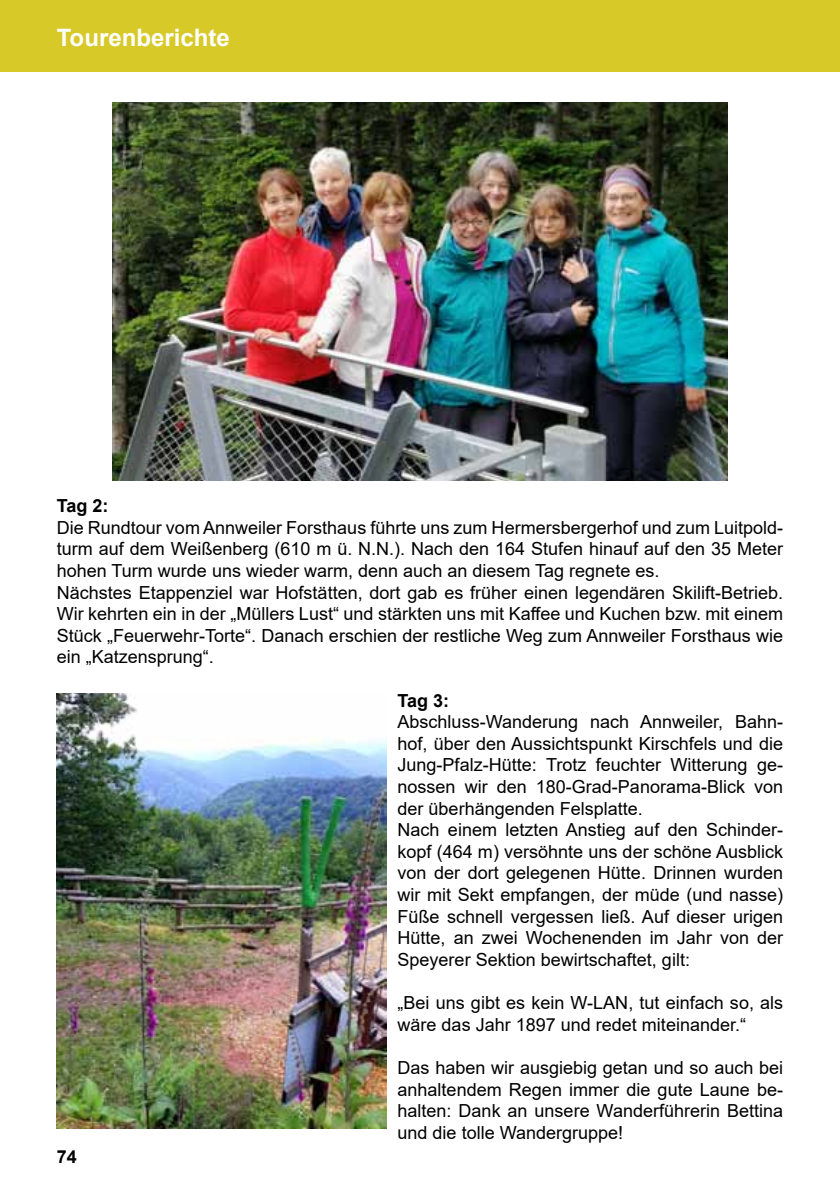
<style>
.page{position:relative;width:840px;height:1191px;background:#fff}
.page>*{position:absolute;margin:0;border:0;box-sizing:border-box;transform-origin:0 0}
.t1{font:700 24px "Arial";color:#fff}
.t2{font:18px/21.6px "Arial";color:#000}
.t3{font:700 18px "Arial";color:#000}
</style>
<div class="page">
<div style="left:0;top:0;width:839px;height:71px;background:#d7c928"></div>
<img style="left:113px;top:102px;width:613px;height:378px">
<img style="left:57px;top:693px;width:329px;height:435px">
<h1 class="t1" style="left:57px;top:21px;width:174px">Tourenberichte</h1>
<p class="t3" style="left:57px;top:493px;width:53px">Tag 2:</p>
<p class="t2" style="left:57px;top:516px;width:727px">Die Rundtour vom Annweiler Forsthaus führte uns zum Hermersbergerhof und zum Luitpold&shy;turm auf dem Weißenberg (610 m ü. N.N.). Nach den 164 Stufen hinauf auf den 35 Meter hohen Turm wurde uns wieder warm, denn auch an diesem Tag regnete es.<br>Nächstes Etappenziel war Hofstätten, dort gab es früher einen legendären Skilift-Betrieb.<br>Wir kehrten ein in der „Müllers Lust“ und stärkten uns mit Kaffee und Kuchen bzw. mit einem Stück „Feuerwehr-Torte“. Danach erschien der restliche Weg zum Annweiler Forsthaus wie ein „Katzensprung“.</p>
<p class="t3" style="left:397px;top:687px;width:53px">Tag 3:</p>
<p class="t2" style="left:397px;top:711px;width:387px">Abschluss-Wanderung nach Annweiler, Bahn&shy;hof, über den Aussichtspunkt Kirschfels und die Jung-Pfalz-Hütte: Trotz feuchter Witterung ge&shy;nossen wir den 180-Grad-Panorama-Blick von der überhängenden Felsplatte.<br>Nach einem letzten Anstieg auf den Schinder&shy;kopf (464 m) versöhnte uns der schöne Ausblick von der dort gelegenen Hütte. Drinnen wurden wir mit Sekt empfangen, der müde (und nasse)<br>Füße schnell vergessen ließ. Auf dieser urigen Hütte, an zwei Wochenenden im Jahr von der Speyerer Sektion bewirtschaftet, gilt:</p>
<p class="t2" style="left:397px;top:992px;width:387px">„Bei uns gibt es kein W-LAN, tut einfach so, als wäre das Jahr 1897 und redet miteinander.“</p>
<p class="t2" style="left:397px;top:1056px;width:387px;text-align:justify">Das haben wir ausgiebig getan und so auch bei anhaltendem Regen immer die gute Laune be&shy;halten: Dank an unsere Wanderführerin Bettina und die tolle Wandergruppe!</p>
<p class="t3" style="left:57px;top:1143px;width:22px">74</p>
</div>
